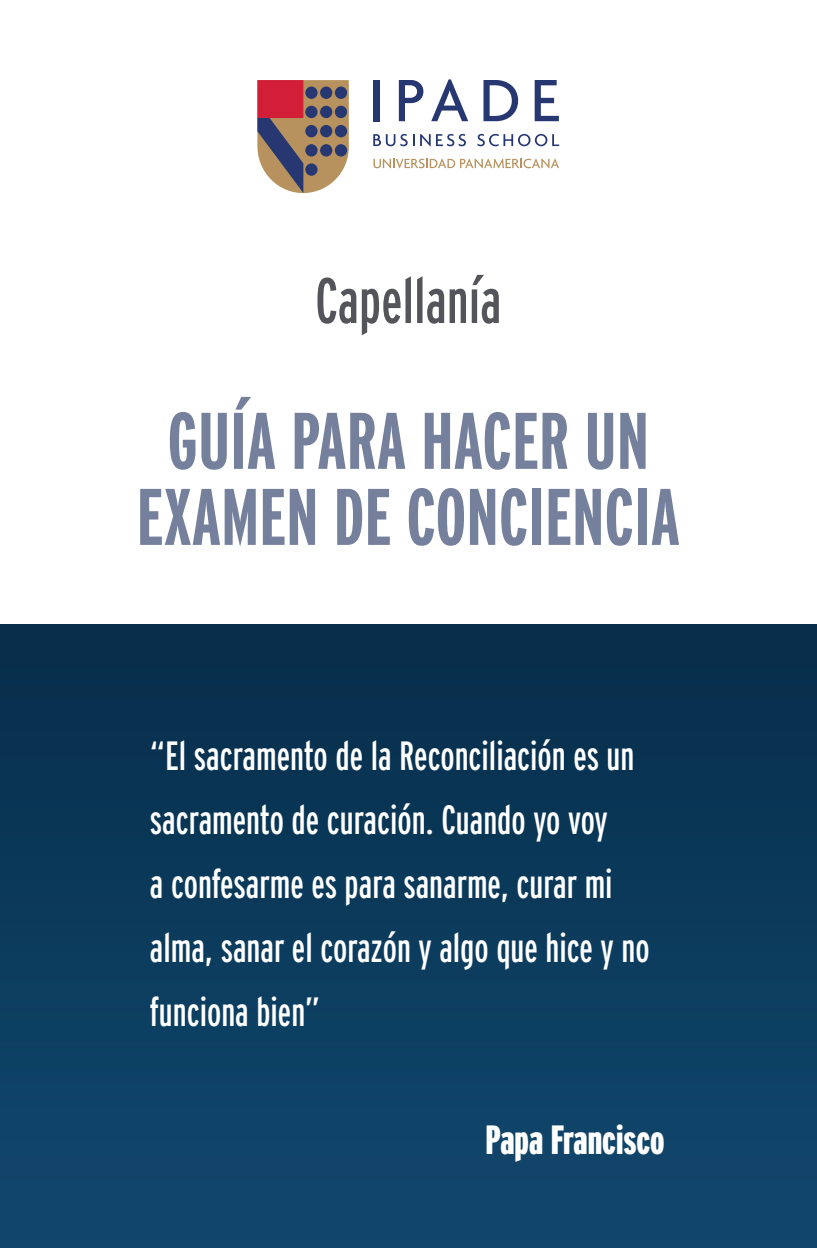
<style>
.page{position:relative;width:817px;height:1248px;background:#fff}
.page>*{position:absolute;margin:0;border:0;box-sizing:border-box;transform-origin:0 0}
.t1{font:700 80px "Interstate Compressed";color:#75809c}
.t2{font:64px "Interstate Compressed";color:#54555a}
.t3{font:40.8px/64px "Interstate Compressed";color:#fff}
.t4{font:900 40.8px "Interstate Compressed";color:#fff}
</style>
<div class="page">
<div style="left:0;top:624px;width:816px;height:623px;background:linear-gradient(to bottom,#072d4a,#11486e)"></div>
<svg style="left:257px;top:80px;width:92px;height:114px;background:#9c716c"></svg>
<div style="left:373px;top:80px;width:6px;height:41px;background:#263771"></div>
<svg style="left:399px;top:80px;width:24px;height:41px"></svg>
<svg style="left:431px;top:79px;width:37px;height:42px"></svg>
<svg style="left:483px;top:80px;width:35px;height:41px"></svg>
<svg style="left:534px;top:80px;width:24px;height:41px"></svg>
<svg style="left:373px;top:134px;width:41px;height:12px"></svg>
<svg style="left:420px;top:134px;width:10px;height:12px"></svg>
<svg style="left:436px;top:134px;width:30px;height:12px"></svg>
<svg style="left:477px;top:134px;width:82px;height:12px"></svg>
<svg style="left:373px;top:159px;width:186px;height:9px"></svg>
<p class="t2" style="left:315px;top:265px;width:188px">Capellanía</p>
<p class="t1" style="left:167px;top:396px;width:483px">GUÍA PARA HACER UN</p>
<p class="t1" style="left:136px;top:472px;width:545px">EXAMEN DE CONCIENCIA</p>
<p class="t3" style="left:150px;top:723px;width:501px">“El sacramento de la Reconciliación es un sacramento de curación. Cuando yo voy<br>a confesarme es para sanarme, curar mi alma, sanar el corazón y algo que hice y no funciona bien”</p>
<p class="t4" style="left:485px;top:1117px;width:180px">Papa Francisco</p>
</div>
